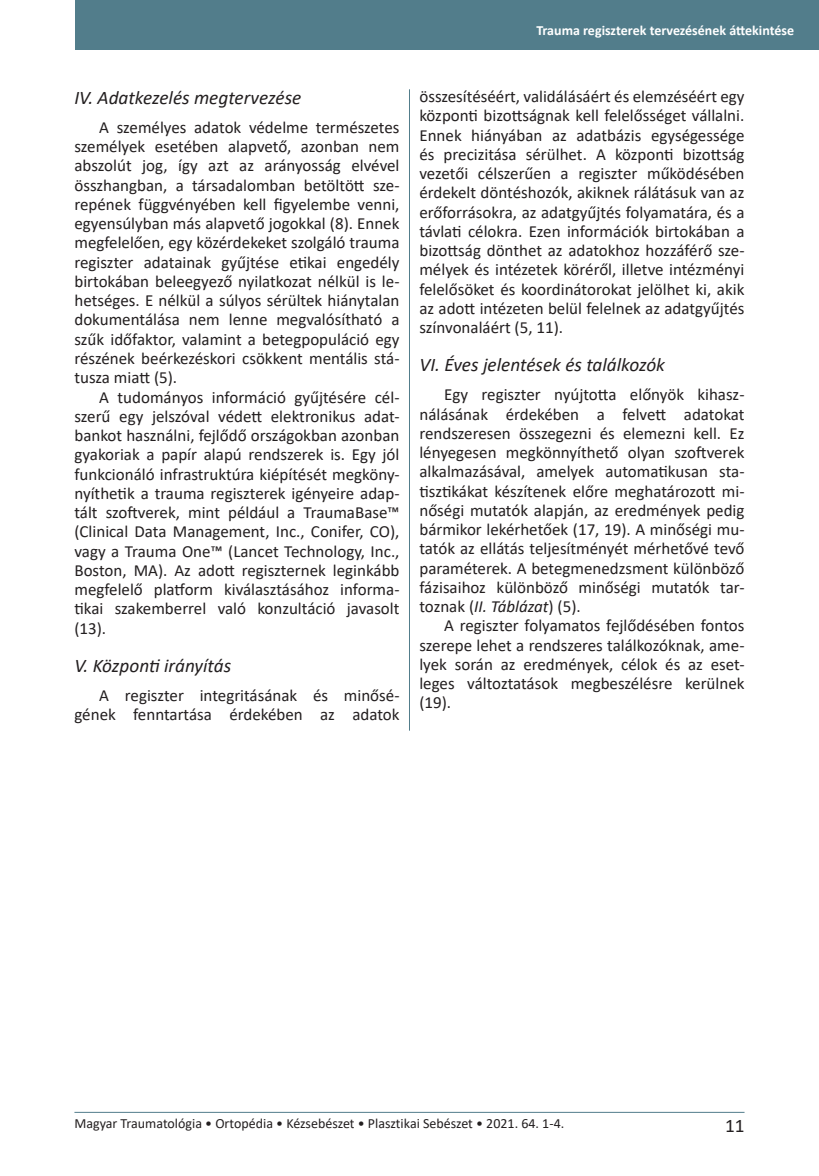
<style>
.page{position:relative;width:819px;height:1176px;background:#fff}
.page>*{position:absolute;margin:0;border:0;box-sizing:border-box;transform-origin:0 0}
.Címsor_2{font:italic 19.25px "Calibri";color:#231f20}
.t1{font:19.25px "Calibri";color:#231f20}
.Alapbekezdés_2_hasáb{font:16.97px/19.2px "Calibri";color:#231f20;text-align:justify}
.t2{font:14px "Calibri";color:#231f20}
.t3{font:700 14px "Calibri";color:#fff}
.s1{font-style:italic}
</style>
<div class="page">
<hr style="left:409px;top:89px;width:1px;height:997px;background:#527d8b">
<div style="left:75px;top:0;width:744px;height:50px;background:#527d8b"></div>
<div style="left:400px;top:730px;width:17px;height:365px;background:#fff"></div>
<hr style="left:74px;top:1112px;width:670px;height:1px;background:#527d8b">
<p class="t3" style="left:536px;top:20px;width:259px">Trauma regiszterek tervezésének áttekintése</p>
<p class="Címsor_2" style="left:74px;top:84px;width:228px">IV. Adatkezelés megtervezése</p>
<p class="Alapbekezdés_2_hasáb" style="left:74px;top:117px;width:326px;text-indent:25px">A személyes adatok védelme természetes személyek esetében alapvető, azonban nem abszolút jog, így azt az arányosság elvével összhangban, a társadalomban betöltött sze&shy;repének függvényében kell figyelembe venni, egyensúlyban más alapvető jogokkal (8). Ennek megfelelően, egy közérdekeket szolgáló trauma regiszter adatainak gyűjtése etikai engedély birtokában beleegyező nyilatkozat nélkül is le&shy;hetséges. E nélkül a súlyos sérültek hiánytalan dokumentálása nem lenne megvalósítható a szűk időfaktor, valamint a betegpopuláció egy részének beérkezéskori csökkent mentális stá&shy;tusza miatt (5).</p>
<p class="Alapbekezdés_2_hasáb" style="left:74px;top:387px;width:326px;text-indent:25px">A tudományos információ gyűjtésére cél&shy;szerű egy jelszóval védett elektronikus adat&shy;bankot használni, fejlődő országokban azonban gyakoriak a papír alapú rendszerek is. Egy jól funkcionáló infrastruktúra kiépítését megkön - nyíthetik a trauma regiszterek igényeire adap&shy;tált szoftverek, mint például a TraumaBase™ (Clinical Data Management, Inc., Conifer, CO), vagy a Trauma One™ (Lancet Technology, Inc., Boston, MA). Az adott regiszternek leginkább megfelelő platform kiválasztásához informa&shy;tikai szakemberrel való konzultáció javasolt (13).</p>
<p class="Címsor_2" style="left:74px;top:652px;width:158px">V. Központi irányítás</p>
<p class="Alapbekezdés_2_hasáb" style="left:74px;top:685px;width:326px;text-align:right">A regiszter integritásának és minősé&shy;gének fenntartása érdekében az adatok</p>
<p class="Alapbekezdés_2_hasáb" style="left:419px;top:86px;width:326px">összesítéséért, validálásáért és elemzéséért egy központi bizottságnak kell felelősséget vállalni.<br>Ennek hiányában az adatbázis egységessége és precizitása sérülhet. A központi bizottság vezetői célszerűen a regiszter működésében érdekelt döntéshozók, akiknek rálátásuk van az erőforrásokra, az adatgyűjtés folyamatára, és a távlati célokra. Ezen információk birtokában a bizottság dönthet az adatokhoz hozzáférő sze&shy;mélyek és intézetek köréről, illetve intézményi felelősöket és koordinátorokat jelölhet ki, akik az adott intézeten belül felelnek az adatgyűjtés színvonaláért (5, 11).</p>
<p class="Címsor_2" style="left:419px;top:351px;width:247px">VI. Éves jelentések és találkozók</p>
<p class="Alapbekezdés_2_hasáb" style="left:419px;top:384px;width:326px;text-indent:25px">Egy regiszter nyújtotta előnyök kihasz&shy;nálásának érdekében a felvett adatokat rendszeresen összegezni és elemezni kell. Ez lényegesen megkönnyíthető olyan szoftverek alkalmazásával, amelyek automatikusan sta&shy;tisztikákat készítenek előre meghatározott mi&shy;nőségi mutatók alapján, az eredmények pedig bármikor lekérhetőek (17, 19). A minőségi mu&shy;tatók az ellátás teljesítményét mérhetővé tevő paraméterek. A betegmenedzsment különböző fázisaihoz különböző minőségi mutatók tar&shy;toznak (<span class="s1">II. Táblázat</span>) (5).</p>
<p class="Alapbekezdés_2_hasáb" style="left:419px;top:615px;width:326px;text-indent:25px">A regiszter folyamatos fejlődésében fontos szerepe lehet a rendszeres találkozóknak, ame&shy;lyek során az eredmények, célok és az eset&shy;leges változtatások megbeszélésre kerülnek (19).</p>
<p class="t2" style="left:74px;top:1113px;width:491px">Magyar Traumatológia • Ortopédia • Kézsebészet • Plasztikai Sebészet • 2021. 64. 1-4.</p>
<p class="t1" style="left:725px;top:1112px;width:21px">11</p>
</div>
